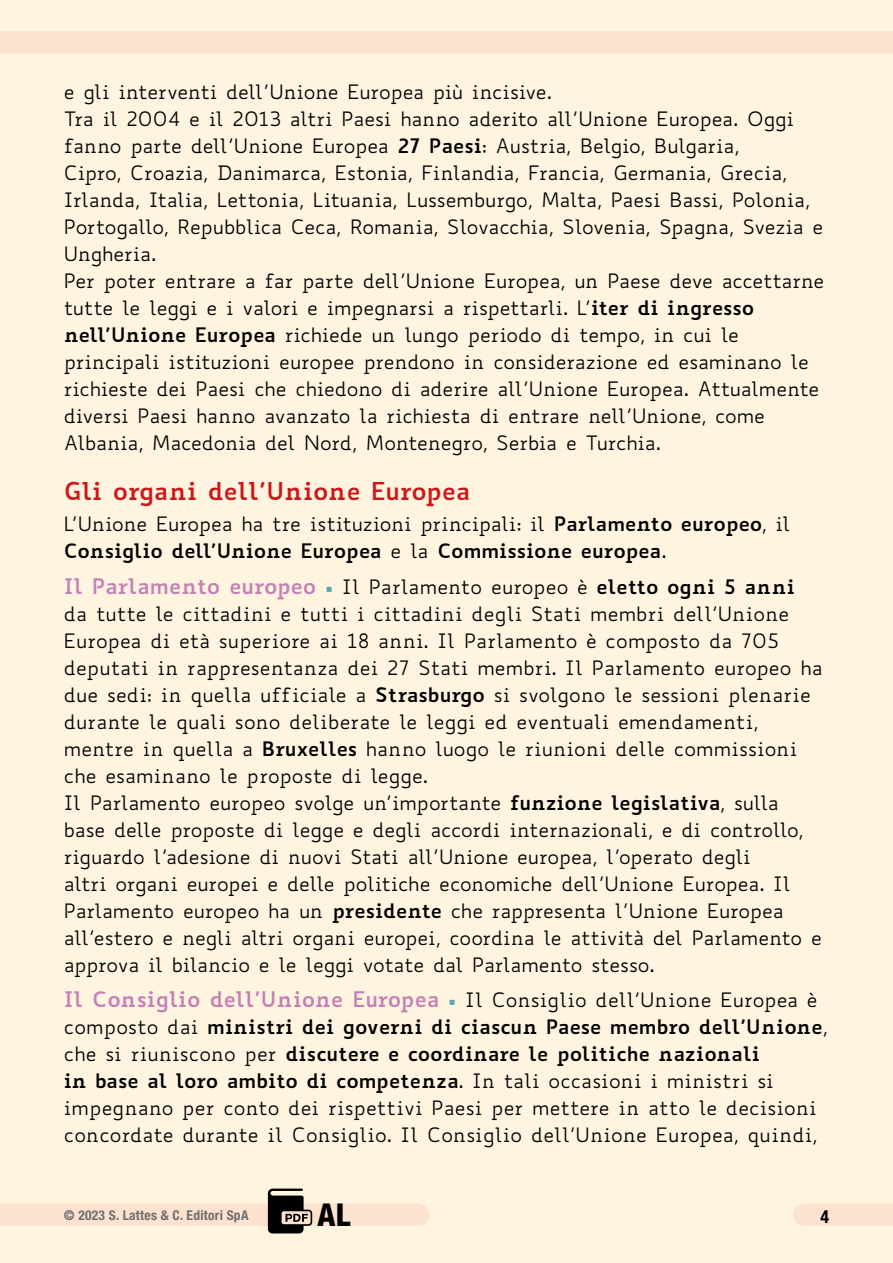
<style>
.page{position:relative;width:893px;height:1263px;background:#fff4e0}
.page>*{position:absolute;margin:0;border:0;box-sizing:border-box;transform-origin:0 0}
.t1{font:800 condensed 31.5px "Helvetica Neue LT Std";color:#000}
.t2{font:700 24px "Biancoenero";color:#cd1719}
.t3{font:19.5px/27px "Biancoenero";letter-spacing:-.015em;color:#000}
.t4{font:700 19.5px/27px "Biancoenero";letter-spacing:-.01em;color:#000}
.t5{font:700 condensed 18px "Helvetica Neue LT Std";color:#000}
.t6{font:700 condensed 13.5px "Helvetica Neue LT Std";letter-spacing:.02em;color:#706f6f}
.s1{font-weight:700}
.s2{font-weight:400}
.s3{font-weight:700;font-size:21px;color:#c581b6}
.s4{font-family:"Acumin Pro";font-weight:900;font-size:18px;color:#59a8aa}
</style>
<div class="page">
<div style="left:0;top:1203px;width:418px;height:23px;background:#fde2cf"></div>
<div style="left:0;top:31px;width:893px;height:23px;background:#fde2cf"></div>
<div style="left:804px;top:1203px;width:89px;height:23px;background:#fde2cf"></div>
<svg style="left:268px;top:1188px;width:44px;height:45px"></svg>
<p class="t3" style="left:64px;top:78px;width:762px">e gli interventi dell’Unione Europea più incisive.<br>Tra il 2004 e il 2013 altri Paesi hanno aderito all’Unione Europea. Oggi fanno parte dell’Unione Europea <span class="s1">27 Paesi</span>: Austria, Belgio, Bulgaria,<br>Cipro, Croazia, Danimarca, Estonia, Finlandia, Francia, Germania, Grecia, Irlanda, Italia, Lettonia, Lituania, Lussemburgo, Malta, Paesi Bassi, Polonia, Portogallo, Repubblica Ceca, Romania, Slovacchia, Slovenia, Spagna, Svezia e Ungheria.<br>Per poter entrare a far parte dell’Unione Europea, un Paese deve accettarne tutte le leggi e i valori e impegnarsi a rispettarli. L’<span class="s1">iter di ingresso nell’Unione Europea</span> richiede un lungo periodo di tempo, in cui le principali istituzioni europee prendono in considerazione ed esaminano le richieste dei Paesi che chiedono di aderire all’Unione Europea. Attualmente diversi Paesi hanno avanzato la richiesta di entrare nell’Unione, come Albania, Macedonia del Nord, Montenegro, Serbia e Turchia.</p>
<p class="t2" style="left:64px;top:470px;width:408px">Gli organi dell’Unione Europea</p>
<p class="t4" style="left:64px;top:508px;width:728px"><span class="s2">L’Unione Europea ha tre istituzioni principali: il</span> Parlamento europeo<span class="s2">, il<br></span>Consiglio dell’Unione Europea <span class="s2">e la</span> Commissione europea<span class="s2">.</span></p>
<p class="t3" style="left:64px;top:573px;width:760px"><span class="s3">Il Parlamento europeo</span> <span class="s4">•</span> Il Parlamento europeo è <span class="s1">eletto ogni 5 anni </span>da tutte le cittadini e tutti i cittadini degli Stati membri dell’Unione Europea di età superiore ai 18 anni. Il Parlamento è composto da 705 deputati in rappresentanza dei 27 Stati membri. Il Parlamento europeo ha due sedi: in quella ufficiale a <span class="s1">Strasburgo</span> si svolgono le sessioni plenarie durante le quali sono deliberate le leggi ed eventuali emendamenti, mentre in quella a <span class="s1">Bruxelles</span> hanno luogo le riunioni delle commissioni che esaminano le proposte di legge.<br>Il Parlamento europeo svolge un’importante <span class="s1">funzione legislativa</span>, sulla base delle proposte di legge e degli accordi internazionali, e di controllo, riguardo l’adesione di nuovi Stati all’Unione europea, l’operato degli<br>altri organi europei e delle politiche economiche dell’Unione Europea. Il Parlamento europeo ha un <span class="s1">presidente</span> che rappresenta l’Unione Europea all’estero e negli altri organi europei, coordina le attività del Parlamento e approva il bilancio e le leggi votate dal Parlamento stesso.</p>
<p class="t3" style="left:64px;top:986px;width:765px"><span class="s3">Il Consiglio dell’Unione Europea</span> <span class="s4">•</span> Il Consiglio dell’Unione Europea è composto dai <span class="s1">ministri dei governi di ciascun Paese membro dell’Unione</span>, che si riuniscono per <span class="s1">discutere e coordinare le politiche nazionali<br>in base al loro ambito di competenza</span>. In tali occasioni i ministri si impegnano per conto dei rispettivi Paesi per mettere in atto le decisioni concordate durante il Consiglio. Il Consiglio dell’Unione Europea, quindi,</p>
<p class="t6" style="left:64px;top:1206px;width:186px">© 2023 S. Lattes &amp; C. Editori SpA</p>
<h1 class="t1" style="left:318px;top:1195px;width:34px">AL</h1>
<p class="t5" style="left:820px;top:1206px;width:10px">4</p>
</div>
